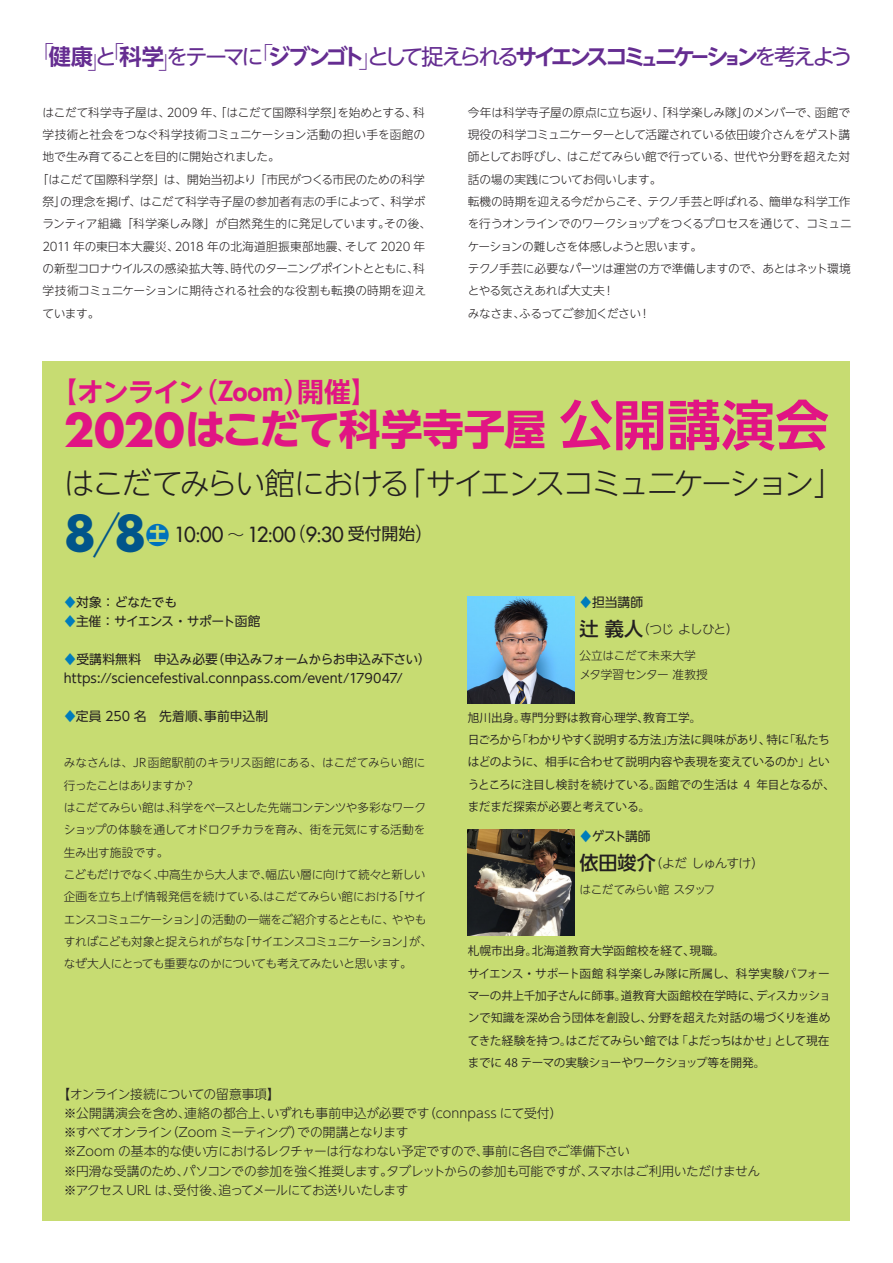
<style>
.page{position:relative;width:893px;height:1263px;background:#fff}
.page>*{position:absolute;margin:0;border:0;box-sizing:border-box;transform-origin:0 0}
.t1{font:700 41.4px "UD Shin Go NT Pr 6 N";letter-spacing:-.025em;color:#e11584}
.t2{font:300 30.9px "UD Shin Go NT Pr 6 N";letter-spacing:-.095em;color:#231f20}
.t3{font:700 26.85px "UD Shin Go NT Pr 6 N De";letter-spacing:-.055em;color:#e11584}
.t4{font:700 22.2px "UD Shin Go NT Pr 6 N De";letter-spacing:-.17em;color:#652d91}
.t5{font:500 20.25px "Futura Std";letter-spacing:-.01em;color:#231f20}
.t6{font:300 12.75px/19.2px "UD Shin Go NT Pr 6 N";letter-spacing:-.03em;color:#231f20}
.t7{font:12.75px/19.2px "UD Shin Go NT Pr 6 N";color:#231f20}
.t8{font:12.75px/19.2px "UD Shin Go NT Pr 6 N";letter-spacing:-.045em;color:#231f20}
.t9{font:300 11.7px/22.4px "UD Shin Go NT Pr 6 N";letter-spacing:-.025em;color:#231f20}
.t10{font:11.7px/22.4px "Koz Go Pr 6 N";letter-spacing:-.015em;color:#231f20}
.t11{font:300 11.7px "UD Shin Go NT Pr 6 N";letter-spacing:-.005em;color:#231f20}
.t12{font:300 11.7px "UD Shin Go NT Pr 6 N";letter-spacing:.005em;color:#231f20}
.t13{font:300 11.7px "UD Shin Go NT Pr 6 N";letter-spacing:-.07em;color:#231f20}
.s1{font-family:"Koz Go Pr 6 N";font-weight:300}
.s2{font-family:"UD Shin Go NT Pr 6 N";font-weight:400}
.s3{font-family:"UD Shin Go NT Pr 6 N";font-size:16.65px}
.s4{font-family:"UD Shin Go NT Pr 6 N";font-weight:500}
.s5{font-family:"Futura Std";font-weight:800}
.s6{font-family:"Futura Std";font-size:44.85px}
.s7{font-family:"UD Shin Go NT Pr 6 N De";font-size:53.7px}
.s8{font-weight:700;font-size:47.25px;color:#01558a}
.s9{font-weight:300;font-size:47.25px;color:#01558a}
.s10{font-family:"UD Shin Go NT Pr 6 N";font-weight:700;font-size:23.55px;color:#0072bc}
.s11{font-family:"UD Shin Go NT Pr 6 N";font-weight:300;font-size:16.8px}
.s12{font-family:"UD Shin Go NT Pr 6 N";font-weight:300;font-size:19.05px}
.s13{font-family:"UD Shin Go NT Pr 6 N";font-weight:400;font-size:16.8px}
.s14{color:#007cbb}
.s15{font-weight:400;color:#007cbb}
.s16{font-weight:400}
.s17{font-weight:500;font-size:19.2px}
</style>
<div class="page">
<div style="left:43px;top:361px;width:807px;height:859px;background:#c7dc72"></div>
<img style="left:468px;top:829px;width:106px;height:106px">
<img style="left:468px;top:597px;width:106px;height:106px">
<h3 class="t4" style="left:31px;top:38px;width:823px"><span class="s1">「</span>健康<span class="s1">」</span><span class="s2">と</span><span class="s1">「</span>科学<span class="s1">」</span><span class="s2">をテーマに</span><span class="s1">「</span>ジブンゴト<span class="s1">」</span><span class="s2">として捉えられる</span>サイエンスコミ<span class="s3">ュ</span>ニケーシ<span class="s3">ョ</span>ン<span class="s2">を考えよう</span></h3>
<p class="t9" style="left:43px;top:101px;width:384px">はこだて科学寺子屋は、2009 年、「はこだて国際科学祭」を始めとする、科</p>
<p class="t11" style="left:43px;top:125px;width:384px">学技術と社会をつなぐ科学技術コミュニケーション活動の担い手を函館の</p>
<p class="t9" style="left:43px;top:145px;width:239px">地で生み育てることを目的に開始されました。</p>
<p class="t9" style="left:37px;top:168px;width:390px">「はこだて国際科学祭」は、開始当初より「市民がつくる市民のための科学</p>
<p class="t9" style="left:43px;top:190px;width:384px">祭」の理念を掲げ、はこだて科学寺子屋の参加者有志の手によって、科学ボ</p>
<p class="t12" style="left:43px;top:214px;width:390px">ランティア組織「科学楽しみ隊」が自然発生的に発足しています。その後、</p>
<p class="t11" style="left:43px;top:237px;width:384px">2011 年の東日本大震災、2018 年の北海道胆振東部地震、そして 2020 年</p>
<p class="t9" style="left:43px;top:257px;width:384px">の新型コロナウイルスの感染拡大等、時代のターニングポイントとともに、科</p>
<p class="t12" style="left:43px;top:281px;width:385px">学技術コミュニケーションに期待される社会的な役割も転換の時期を迎え</p>
<p class="t9" style="left:43px;top:301px;width:58px">ています。</p>
<p class="t9" style="left:468px;top:101px;width:385px">今年は科学寺子屋の原点に立ち返り、「科学楽しみ隊」のメンバーで、函館で現役の科学コミュニケーターとして活躍されている依田竣介さんをゲスト講師としてお呼びし、はこだてみらい館で行っている、世代や分野を超えた対話の場の実践についてお伺いします。<br>転機の時期を迎える今だからこそ、テクノ手芸と呼ばれる、簡単な科学工作を行うオンラインでのワークショップをつくるプロセスを通じて、コミュニケーションの難しさを体感しようと思います。<br>テクノ手芸に必要なパーツは運営の方で準備しますので、あとはネット環境とやる気さえあれば大丈夫！<br>みなさま、ふるってご参加ください！</p>
<h3 class="t3" style="left:50px;top:370px;width:329px">【オンライン<span class="s4">（</span><span class="s5">Zoom</span><span class="s4">）</span>開催】</h3>
<h1 class="t1" style="left:64px;top:396px;width:767px"><span class="s6">2020</span>はこだて科学寺子屋<span class="s7">公開講演会</span></h1>
<h2 class="t2" style="left:64px;top:458px;width:783px">はこだてみらい館における「サイエンスコミュニケーション」</h2>
<h3 class="t5" style="left:64px;top:522px;width:372px"><span class="s8">8</span><span class="s9">/</span><span class="s8">8</span><span class="s10">土</span> 10:00 <span class="s11">～</span> 12:00<span class="s12">（</span>9:30 <span class="s13">受付開始</span><span class="s12">）</span></h3>
<p class="t8" style="left:64px;top:592px;width:198px"><span class="s14">♦</span>対象：どなたでも<br><span class="s14">♦</span>主催：サイエンス・サポート函館</p>
<p class="t7" style="left:64px;top:649px;width:369px"><span class="s14">♦</span>受講料無料　申込み必要（申込みフォームからお申込み下さい）https://sciencefestival.connpass.com/event/179047/</p>
<p class="t7" style="left:64px;top:706px;width:206px"><span class="s14">♦</span>定員 250 名　先着順、事前申込制</p>
<p class="t9" style="left:64px;top:751px;width:370px">みなさんは、JR函館駅前のキラリス函館にある、はこだてみらい館に行ったことはありますか？<br>はこだてみらい館は、科学をベースとした先端コンテンツや多彩なワークショップの体験を通してオドロクチカラを育み、街を元気にする活動を生み出す施設です。<br>こどもだけでなく、中高生から大人まで、幅広い層に向けて続々と新しい企画を立ち上げ情報発信を続けている、はこだてみらい館における「サイエンスコミュニケーション」の活動の一端をご紹介するとともに、ややもすればこども対象と捉えられがちな「サイエンスコミュニケーション」が、なぜ大人にとっても重要なのかについても考えてみたいと思います。</p>
<p class="t6" style="left:579px;top:588px;width:161px;line-height:27.3px"><span class="s15">♦</span><span class="s16">担当講師<br></span><span class="s17">辻 義人</span>（つじ よしひと）</p>
<p class="t9" style="left:579px;top:645px;width:130px;line-height:19.2px">公立はこだて未来大学メタ学習センター 准教授</p>
<p class="t10" style="left:468px;top:706px;width:369px">旭川出身。専門分野は教育心理学、教育工学。<br>日ごろから「わかりやすく説明する方法」方法に興味があり、特に「私たちはどのように、相手に合わせて説明内容や表現を変えているのか」というところに注目し検討を続けている。函館での生活は 4 年目となるが、まだまだ探索が必要と考えている。</p>
<p class="t6" style="left:579px;top:822px;width:186px;line-height:27.3px"><span class="s15">♦</span><span class="s16">ゲスト講師<br></span><span class="s17">依田竣介</span>（よだ しゅんすけ）</p>
<p class="t13" style="left:579px;top:880px;width:137px">はこだてみらい館 スタッフ</p>
<p class="t10" style="left:468px;top:940px;width:364px">札幌市出身。北海道教育大学函館校を経て、現職。<br>サイエンス・サポート函館 科学楽しみ隊に所属し、科学実験パフォーマーの井上千加子さんに師事。道教育大函館校在学時に、ディスカッションで知識を深め合う団体を創設し、分野を超えた対話の場づくりを進めてきた経験を持つ。はこだてみらい館では「よだっちはかせ」として現在までに 48 テーマの実験ショーやワークショップ等を開発。</p>
<p class="t6" style="left:64px;top:1084px;width:698px;text-indent:-6px">【オンライン接続についての留意事項】<br>※公開講演会を含め、連絡の都合上、いずれも事前申込が必要です（connpass にて受付）<br>※すべてオンライン（Zoom ミーティング）での開講となります<br>※Zoom の基本的な使い方におけるレクチャーは行なわない予定ですので、事前に各自でご準備下さい<br>※円滑な受講のため、パソコンでの参加を強く推奨します。タブレットからの参加も可能ですが、スマホはご利用いただけません※アクセス URL は、受付後、追ってメールにてお送りいたします</p>
</div>
